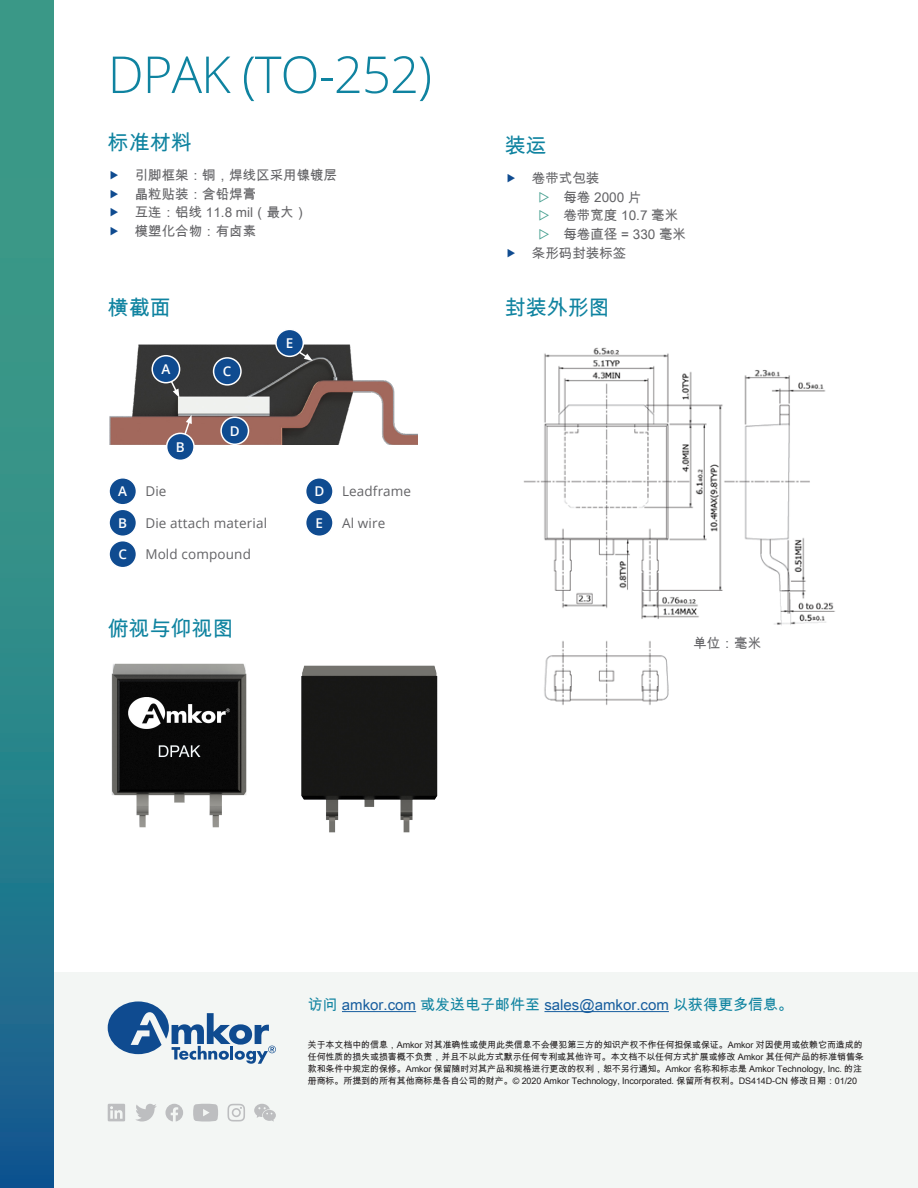
<style>
.page{position:relative;width:918px;height:1188px;background:#fff}
.page>*{position:absolute;margin:0;border:0;box-sizing:border-box;transform-origin:0 0}
.t1{font:300 51px "Open Sans";letter-spacing:-.02em;color:#0f83a0}
.t2{font:21px "Arial Unicode MS";color:#0f83a0}
.t3{font:15px "Arial Unicode MS";color:#175d9e}
.t4{font:13.5px/18.6px "Arial Unicode MS";color:#636366}
.t5{font:13.5px "Open Sans";letter-spacing:.01em;color:#636366}
.t6{font:600 13.5px "Open Sans";color:#fff}
.t7{font:9px/12px "Arial Unicode MS";letter-spacing:-.01em;color:#231f20}
.s1{color:#429d8d}
.s2{color:#0f83a0}
</style>
<div class="page">
<div style="left:0;top:972px;width:918px;height:216px;background:#f3f6f4"></div>
<svg style="left:0;top:0;width:54px;height:1188px;background:#2d8589"></svg>
<hr style="left:342px;top:1011px;width:74px;height:1px;background:#175d9e">
<hr style="left:544px;top:1011px;width:125px;height:1px;background:#175d9e">
<svg style="left:108px;top:1001px;width:168px;height:63px"></svg>
<svg style="left:165px;top:1104px;width:18px;height:18px"></svg>
<svg style="left:193px;top:1104px;width:25px;height:18px"></svg>
<svg style="left:108px;top:1104px;width:17px;height:17px"></svg>
<svg style="left:136px;top:1103px;width:21px;height:19px"></svg>
<svg style="left:254px;top:1104px;width:22px;height:18px"></svg>
<svg style="left:228px;top:1104px;width:17px;height:18px"></svg>
<img style="left:523px;top:347px;width:312px;height:358px">
<img style="left:109px;top:345px;width:309px;height:100px">
<img style="left:111px;top:663px;width:136px;height:165px">
<img style="left:301px;top:665px;width:137px;height:168px">
<div style="left:109px;top:478px;width:27px;height:27px;background:#0f4b90;border-radius:50%"></div>
<div style="left:108px;top:477px;width:29px;height:29px;border:2px solid #fff;border-radius:50%"></div>
<div style="left:109px;top:509px;width:27px;height:27px;background:#0f4b90;border-radius:50%"></div>
<div style="left:108px;top:509px;width:29px;height:28px;border:2px solid #fff;border-radius:50%"></div>
<div style="left:109px;top:541px;width:27px;height:27px;background:#0f4b90;border-radius:50%"></div>
<div style="left:108px;top:540px;width:29px;height:28px;border:2px solid #fff;border-radius:50%"></div>
<div style="left:306px;top:478px;width:27px;height:27px;background:#0f4b90;border-radius:50%"></div>
<div style="left:305px;top:477px;width:29px;height:29px;border:2px solid #fff;border-radius:50%"></div>
<div style="left:306px;top:509px;width:27px;height:27px;background:#0f4b90;border-radius:50%"></div>
<div style="left:305px;top:509px;width:29px;height:28px;border:2px solid #fff;border-radius:50%"></div>
<svg style="left:161px;top:361px;width:18px;height:37px"></svg>
<div style="left:214px;top:358px;width:27px;height:27px;background:#0f4b90;border-radius:50%"></div>
<div style="left:213px;top:357px;width:29px;height:29px;border:2px solid #fff;border-radius:50%"></div>
<div style="left:221px;top:417px;width:27px;height:27px;background:#0f4b90;border-radius:50%"></div>
<div style="left:220px;top:417px;width:29px;height:28px;border:2px solid #fff;border-radius:50%"></div>
<div style="left:152px;top:356px;width:28px;height:27px;background:#0f4b90;border-radius:50%"></div>
<div style="left:151px;top:355px;width:29px;height:28px;border:2px solid #fff;border-radius:50%"></div>
<svg style="left:178px;top:415px;width:14px;height:24px"></svg>
<div style="left:167px;top:433px;width:27px;height:27px;background:#0f4b90;border-radius:50%"></div>
<div style="left:166px;top:433px;width:29px;height:28px;border:2px solid #fff;border-radius:50%"></div>
<svg style="left:279px;top:344px;width:34px;height:17px"></svg>
<div style="left:276px;top:329px;width:27px;height:27px;background:#0f4b90;border-radius:50%"></div>
<div style="left:275px;top:329px;width:29px;height:28px;border:2px solid #fff;border-radius:50%"></div>
<h1 class="t1" style="left:108px;top:40px;width:326px">DPAK (TO-252)</h1>
<h2 class="t2" style="left:108px;top:127px;width:85px">标准材料</h2>
<h3 class="t4" style="left:135px;top:166px;width:204px">引脚框架：铜，焊线区采用镍镀层晶粒贴装：含铅焊膏<br>互连：铝线 11.8 mil（最大）<br>模塑化合物：有卤素</h3>
<h2 class="t2" style="left:505px;top:130px;width:43px">装运</h2>
<h3 class="t4" style="left:532px;top:169px;width:69px">卷带式包装</h3>
<h3 class="t4" style="left:539px;top:187px;width:104px"><span class="s1">▷</span> 每卷 2000 片</h3>
<h3 class="t4" style="left:539px;top:206px;width:141px"><span class="s1">▷</span> 卷带宽度 10.7 毫米</h3>
<h3 class="t4" style="left:539px;top:225px;width:149px"><span class="s1">▷</span> 每卷直径 = 330 毫米</h3>
<h3 class="t4" style="left:532px;top:243px;width:96px">条形码封装标签</h3>
<h2 class="t2" style="left:108px;top:292px;width:64px">横截面</h2>
<h2 class="t2" style="left:505px;top:292px;width:106px">封装外形图</h2>
<h3 class="t6" style="left:161px;top:360px;width:10px">A</h3>
<h3 class="t6" style="left:223px;top:362px;width:10px">C</h3>
<h3 class="t6" style="left:118px;top:482px;width:10px">A</h3>
<h3 class="t6" style="left:118px;top:513px;width:10px">B</h3>
<h3 class="t6" style="left:118px;top:545px;width:10px">C</h3>
<h3 class="t6" style="left:176px;top:437px;width:10px">B</h3>
<h3 class="t6" style="left:230px;top:421px;width:11px">D</h3>
<h3 class="t5" style="left:145px;top:482px;width:23px">Die</h3>
<h3 class="t5" style="left:145px;top:514px;width:123px">Die attach material</h3>
<h3 class="t5" style="left:145px;top:545px;width:107px">Mold compound</h3>
<h3 class="t6" style="left:286px;top:333px;width:9px">E</h3>
<h2 class="t2" style="left:108px;top:613px;width:127px">俯视与仰视图</h2>
<h3 class="t6" style="left:314px;top:482px;width:11px">D</h3>
<h3 class="t6" style="left:316px;top:513px;width:9px">E</h3>
<h3 class="t5" style="left:342px;top:482px;width:71px">Leadframe</h3>
<h3 class="t5" style="left:342px;top:514px;width:45px">Al wire</h3>
<h3 class="t4" style="left:693px;top:633px;width:70px">单位：毫米</h3>
<h3 class="t3" style="left:308px;top:994px;width:487px"><span class="s2">访问</span> amkor.com <span class="s2">或发送电子邮件至</span> sales@amkor.com <span class="s2">以获得更多信息。</span></h3>
<p class="t7" style="left:308px;top:1039px;width:558px">关于本文档中的信息，Amkor 对其准确性或使用此类信息不会侵犯第三方的知识产权不作任何担保或保证。Amkor 对因使用或依赖它而造成的任何性质的损失或损害概不负责，并且不以此方式默示任何专利或其他许可。本文档不以任何方式扩展或修改 Amkor 其任何产品的标准销售条款和条件中规定的保修。Amkor 保留随时对其产品和规格进行更改的权利，恕不另行通知。Amkor 名称和标志是 Amkor Technology, Inc. 的注册商标。所提到的所有其他商标是各自公司的财产。© 2020 Amkor Technology, Incorporated. 保留所有权利。DS414D-CN 修改日期：01/20</p>
</div>
